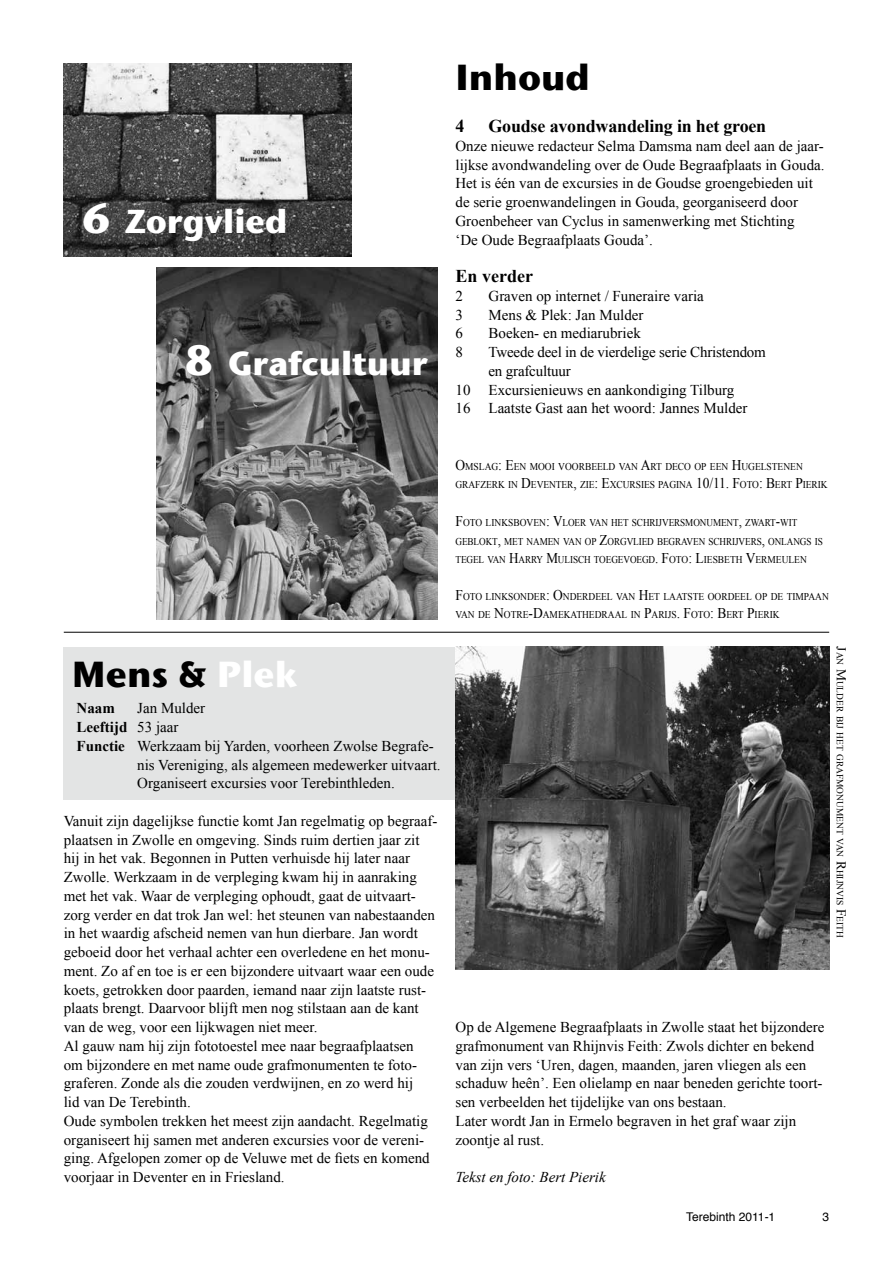
<style>
.page{position:relative;width:893px;height:1263px;background:#fff}
.page>*{position:absolute;margin:0;border:0;box-sizing:border-box;transform-origin:0 0}
.t1{font:700 36px "Stone Sans ITC";color:#000}
.t2{font:700 33px "Stone Sans ITC";color:#fff}
.t3{font:700 18px "Times New Roman";letter-spacing:-.01em;color:#000}
.t4{font:15px/18.8px "Times New Roman";color:#000}
.t5{font:italic 15px "Times New Roman";color:#000}
.t6{font:700 15px "Times New Roman";color:#000}
.t7{font:12px "Helvetica";color:#000}
.t8{font:10.35px/18.8px "Times New Roman";letter-spacing:-.005em;color:#000;scale:.91 1}
.t9{font:9.45px "Times New Roman";color:#000}
.s1{font-size:42px}
.s2{color:#fff}
.s3{font-weight:400}
.s4{font-weight:700}
.s5{font-size:14.85px}
.s6{font-size:13.5px}
</style>
<div class="page">
<hr style="left:64px;top:632px;width:765px;height:1px;background:#000">
<div style="left:64px;top:647px;width:765px;height:152px;background:#e3e4e4"></div>
<img style="left:455px;top:646px;width:374px;height:324px">
<img style="left:64px;top:64px;width:288px;height:193px">
<img style="left:156px;top:267px;width:281px;height:352px">
<h2 class="t2" style="left:82px;top:200px;width:207px"><span class="s1">6</span> Zorgvlied</h2>
<h2 class="t2" style="left:185px;top:342px;width:244px"><span class="s1">8</span> Grafcultuur</h2>
<h1 class="t1" style="left:455px;top:54px;width:136px">Inhoud</h1>
<p class="t3" style="left:455px;top:114px;width:10px">4</p>
<p class="t3" style="left:488px;top:114px;width:279px">Goudse avondwandeling in het groen</p>
<p class="t4" style="left:455px;top:136px;width:371px">Onze nieuwe redacteur Selma Damsma nam deel aan de jaar&shy;lijkse avondwandeling over de Oude Begraafplaats in Gouda.<br>Het is één van de excursies in de Goudse groengebieden uit de serie groenwandelingen in Gouda, georganiseerd door Groenbeheer van Cyclus in samenwerking met Stichting<br>‘De Oude Begraafplaats Gouda’.</p>
<p class="t3" style="left:455px;top:264px;width:79px">En verder</p>
<p class="t4" style="left:455px;top:286px;width:9px">2</p>
<p class="t4" style="left:488px;top:286px;width:217px">Graven op internet / Funeraire varia</p>
<p class="t4" style="left:455px;top:305px;width:9px">3</p>
<p class="t4" style="left:488px;top:305px;width:156px">Mens &amp; Plek: Jan Mulder</p>
<p class="t4" style="left:455px;top:324px;width:9px">6</p>
<p class="t4" style="left:488px;top:324px;width:154px">Boeken- en mediarubriek</p>
<p class="t4" style="left:455px;top:342px;width:9px">8</p>
<p class="t4" style="left:488px;top:342px;width:279px">Tweede deel in de vierdelige serie Christendom</p>
<p class="t4" style="left:488px;top:361px;width:84px">en grafcultuur</p>
<p class="t4" style="left:455px;top:380px;width:280px">10 Excursienieuws en aankondiging Tilburg</p>
<p class="t4" style="left:455px;top:399px;width:294px">16 Laatste Gast aan het woord: Jannes Mulder</p>
<h1 class="t1" style="left:72px;top:651px;width:227px">Mens &amp; <span class="s2">Plek</span></h1>
<p class="t6" style="left:77px;top:698px;width:40px">Naam</p>
<p class="t4" style="left:137px;top:699px;width:69px">Jan Mulder</p>
<p class="t6" style="left:77px;top:717px;width:103px">Leeftijd <span class="s3">53 jaar</span></p>
<p class="t4" style="left:77px;top:736px;width:358px"><span class="s4">Functie</span> Werkzaam bij Yarden, voorheen Zwolse Begrafe-</p>
<p class="t4" style="left:137px;top:755px;width:305px">nis Vereniging, als algemeen medewerker uitvaart.</p>
<p class="t4" style="left:137px;top:774px;width:259px">Organiseert excursies voor Terebinthleden.</p>
<p class="t4" style="left:64px;top:811px;width:375px">Vanuit zijn dagelijkse functie komt Jan regelmatig op begraaf&shy;plaatsen in Zwolle en omgeving. Sinds ruim dertien jaar zit hij in het vak. Begonnen in Putten verhuisde hij later naar Zwolle. Werkzaam in de verpleging kwam hij in aanraking met het vak. Waar de verpleging ophoudt, gaat de uitvaart&shy;zorg verder en dat trok Jan wel: het steunen van nabestaanden in het waardig afscheid nemen van hun dierbare. Jan wordt geboeid door het verhaal achter een overledene en het monu&shy;ment. Zo af en toe is er een bijzondere uitvaart waar een oude koets, getrokken door paarden, iemand naar zijn laatste rust&shy;plaats brengt. Daarvoor blijft men nog stilstaan aan de kant van de weg, voor een lijkwagen niet meer.<br>Al gauw nam hij zijn fototoestel mee naar begraafplaatsen<br>om bijzondere en met name oude grafmonumenten te foto&shy;graferen. Zonde als die zouden verdwijnen, en zo werd hij<br>lid van De Terebinth.<br>Oude symbolen trekken het meest zijn aandacht. Regelmatig organiseert hij samen met anderen excursies voor de vereni&shy;ging. Afgelopen zomer op de Veluwe met de fiets en komend voorjaar in Deventer en in Friesland.</p>
<p class="t8" style="left:455px;top:457px;width:411px"><span class="s5">O</span>MSLAG<span class="s5">: E</span>EN MOOI VOORBEELD VAN <span class="s5">A</span>RT DECO OP EEN <span class="s5">H</span>UGELSTENEN<br>GRAFZERK IN <span class="s5">D</span>EVENTER<span class="s5">,</span> ZIE<span class="s5">: E</span>XCURSIES PAGINA <span class="s5">10/11. F</span>OTO<span class="s5">: B</span>ERT <span class="s5">P</span>IERIK</p>
<p class="t8" style="left:455px;top:513px;width:405px"><span class="s5">F</span>OTO LINKSBOVEN<span class="s5">: V</span>LOER VAN HET SCHRIJVERSMONUMENT<span class="s5">,</span> ZWART<span class="s5">-</span>WIT<br>GEBLOKT<span class="s5">,</span> MET NAMEN VAN OP <span class="s5">Z</span>ORGVLIED BEGRAVEN SCHRIJVERS<span class="s5">,</span> ONLANGS IS<br>TEGEL VAN <span class="s5">H</span>ARRY <span class="s5">M</span>ULISCH TOEGEVOEGD<span class="s5">. F</span>OTO<span class="s5">: L</span>IESBETH <span class="s5">V</span>ERMEULEN</p>
<p class="t8" style="left:455px;top:587px;width:412px;line-height:18px"><span class="s5">F</span>OTO LINKSONDER<span class="s5">: O</span>NDERDEEL VAN <span class="s5">H</span>ET LAATSTE OORDEEL OP DE TIMPAAN<br>VAN DE <span class="s5">N</span>OTRE<span class="s5">-D</span>AMEKATHEDRAAL IN <span class="s5">P</span>ARIJS<span class="s5">. F</span>OTO<span class="s5">: B</span>ERT <span class="s5">P</span>IERIK</p>
<p class="t9" style="left:846px;top:646px;width:293px;rotate:90deg"><span class="s6">J</span>AN <span class="s6">M</span>ULDER BIJ HET GRAFMONUMENT VAN <span class="s6">R</span>HIJNVIS <span class="s6">F</span>EITH</p>
<p class="t4" style="left:455px;top:1017px;width:371px">Op de Algemene Begraafplaats in Zwolle staat het bijzondere grafmonument van Rhijnvis Feith: Zwols dichter en bekend van zijn vers ‘Uren, dagen, maanden, jaren vliegen als een schaduw heên’. Een olielamp en naar beneden gerichte toort&shy;sen verbeelden het tijdelijke van ons bestaan.<br>Later wordt Jan in Ermelo begraven in het graf waar zijn zoontje al rust.</p>
<p class="t5" style="left:455px;top:1167px;width:152px">Tekst en foto: Bert Pierik</p>
<p class="t7" style="left:686px;top:1207px;width:91px">Terebinth 2011-1</p>
<p class="t7" style="left:822px;top:1207px;width:8px">3</p>
</div>
